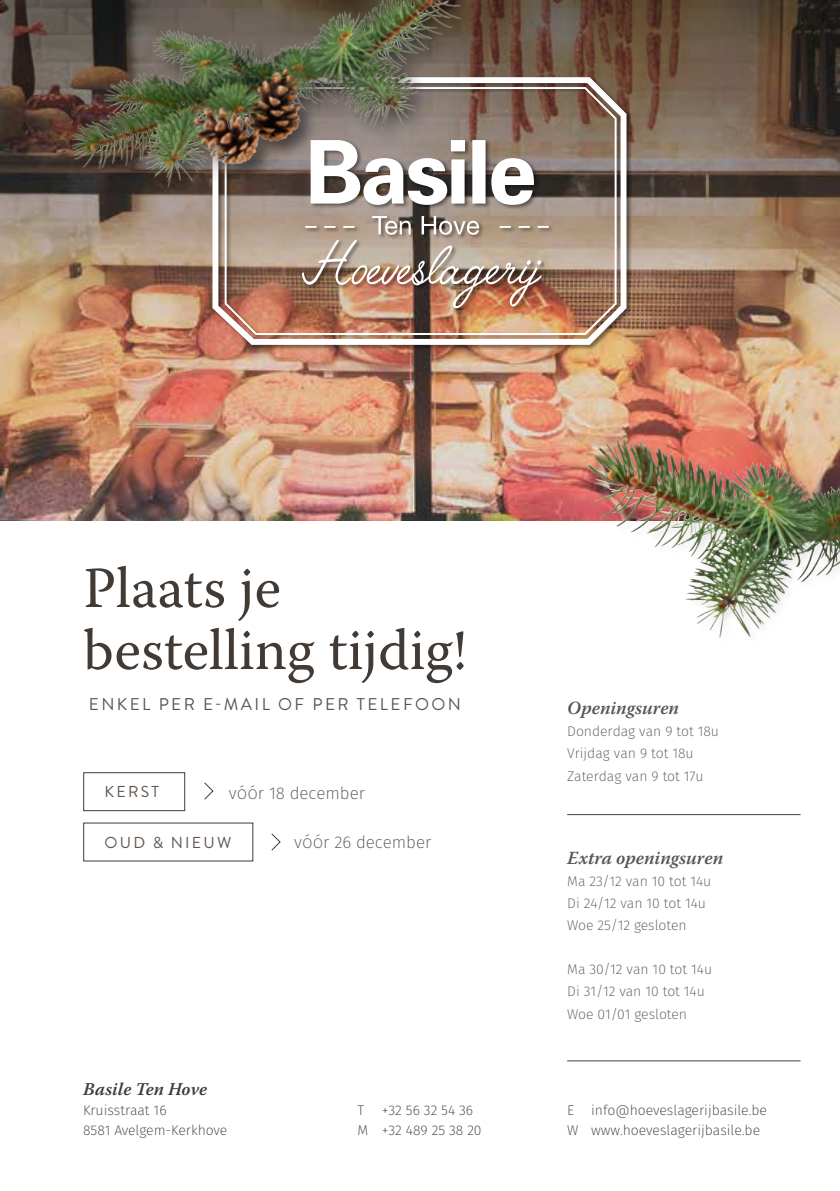
<style>
.page{position:relative;width:840px;height:1191px;background:#fff}
.page>*{position:absolute;margin:0;border:0;box-sizing:border-box;transform-origin:0 0}
.t1{font:58px/62px "Warnock Pro";color:#423a34}
.t2{font:italic 600 18.4px "Warnock Pro";color:#565656}
.t3{font:italic 600 18px "Warnock Pro";color:#423a34}
.t4{font:200 17px "Fira Sans";color:#565656}
.t5{font:17px "Brandon Grotesque";letter-spacing:.14em;color:#5f554f}
.t6{font:15.8px "Brandon Grotesque";letter-spacing:.14em;color:#5f554f}
.t7{font:200 14px/22px "Fira Sans";color:#565656}
.t8{font:200 14px/20px "Fira Sans";color:#423a34}
</style>
<div class="page">
<img style="left:0;top:0;width:839px;height:520px">
<hr style="left:567px;top:1060px;width:233px;height:1px;background:#433e3a">
<hr style="left:567px;top:814px;width:233px;height:1px;background:#433e3a">
<div style="left:211px;top:76px;width:420px;height:274px;background:#000;opacity:.45"></div>
<img style="left:212px;top:77px;width:414px;height:268px">
<img style="left:224px;top:87px;width:392px;height:248px">
<svg style="left:512px;top:139px;width:21px;height:66px"></svg>
<img style="left:301px;top:216px;width:247px;height:93px">
<div style="left:83px;top:772px;width:102px;height:39px;border:1px solid #423a34"></div>
<svg style="left:204px;top:782px;width:9px;height:18px"></svg>
<svg style="left:271px;top:833px;width:10px;height:18px"></svg>
<div style="left:563px;top:409px;width:276px;height:236px;background:#000;opacity:.25"></div>
<img style="left:29px;top:0;width:483px;height:228px">
<h1 class="t1" style="left:83px;top:556px;width:384px">Plaats je bestelling tijdig!</h1>
<p class="t5" style="left:89px;top:693px;width:373px">ENKEL PER E-MAIL OF PER TELEFOON</p>
<p class="t4" style="left:229px;top:781px;width:138px">vÓÓr 18 december</p>
<p class="t4" style="left:294px;top:830px;width:138px">vÓÓr 26 december</p>
<p class="t6" style="left:105px;top:781px;width:56px">KERST</p>
<p class="t6" style="left:105px;top:831px;width:128px">OUD &amp; NIEUW</p>
<p class="t3" style="left:83px;top:1077px;width:125px">Basile Ten Hove</p>
<p class="t8" style="left:83px;top:1099px;width:146px">Kruisstraat 16<br>8581 Avelgem-Kerkhove</p>
<p class="t8" style="left:357px;top:1100px;width:125px">T +32 56 32 54 36<br>M +32 489 25 38 20</p>
<h2 class="t2" style="left:567px;top:696px;width:113px">Openingsuren</h2>
<p class="t7" style="left:567px;top:720px;width:153px">Donderdag van 9 tot 18u<br>Vrijdag van 9 tot 18u</p>
<p class="t7" style="left:567px;top:765px;width:138px">Zaterdag van 9 tot 17u</p>
<h2 class="t2" style="left:567px;top:846px;width:157px">Extra openingsuren</h2>
<p class="t7" style="left:567px;top:870px;width:145px">Ma 23/12 van 10 tot 14u<br>Di 24/12 van 10 tot 14u<br>Woe 25/12 gesloten</p>
<p class="t7" style="left:567px;top:958px;width:146px">Ma 30/12 van 10 tot 14u<br>Di 31/12 van 10 tot 14u</p>
<p class="t7" style="left:567px;top:1003px;width:121px">Woe 01/01 gesloten</p>
<p class="t8" style="left:567px;top:1100px;width:201px">E info@hoeveslagerijbasile.be<br>W www.hoeveslagerijbasile.be</p>
</div>
